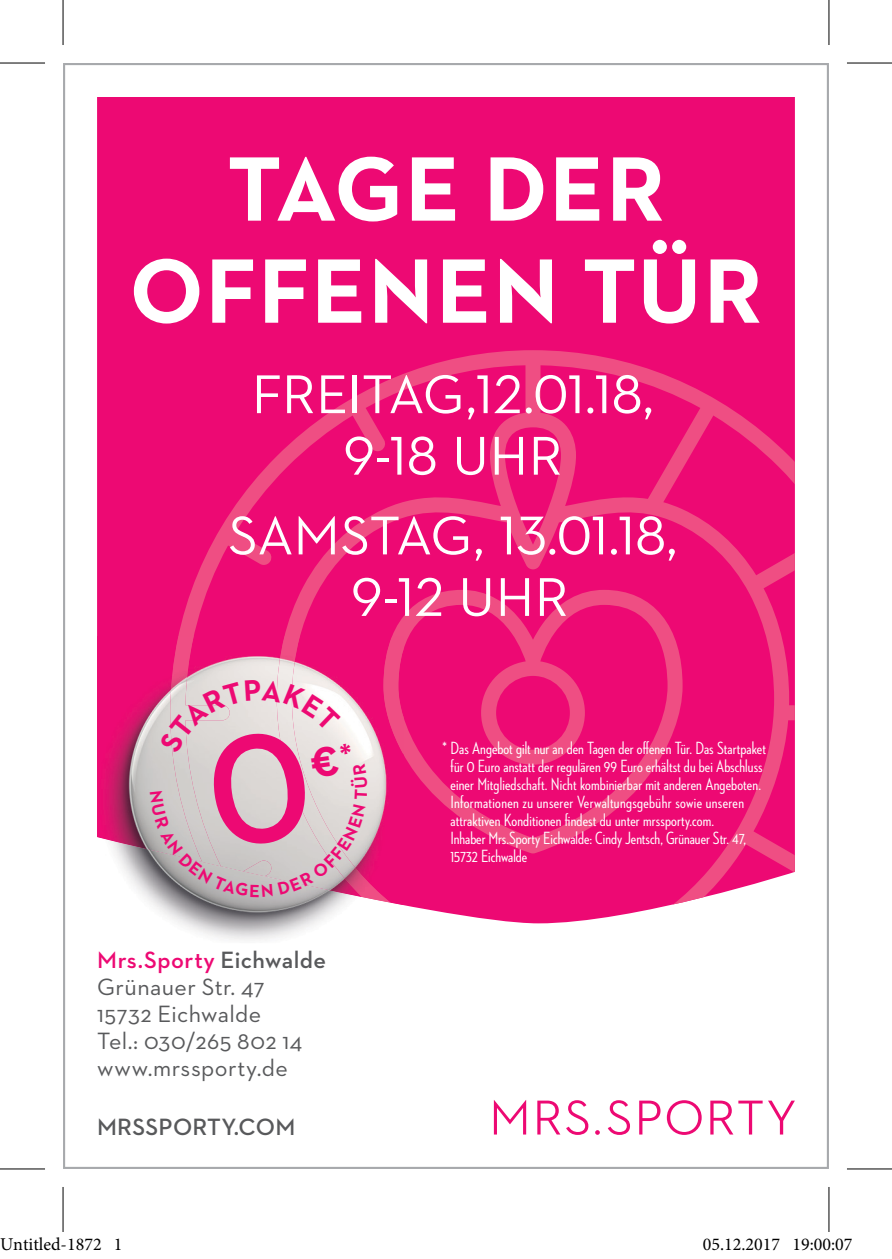
<style>
.page{position:relative;width:892px;height:1259px;background:#fff}
.page>*{position:absolute;margin:0;border:0;box-sizing:border-box;transform-origin:0 0}
.t1{font:700 93px/102px "Neutraface 2 Text";letter-spacing:.02em;color:#fff;text-align:center}
.t2{font:55.5px/61.5px "Neutraface 2 Text";letter-spacing:-.005em;color:#fff;text-align:center}
.t3{font:24px/27px "Neutraface 2 Text";letter-spacing:.015em;color:#58595b}
.t4{font:600 24px "Neutraface 2 Text";letter-spacing:.01em;color:#58595b}
.t5{font:500 18px/18px "Neutraface 2 Condensed";letter-spacing:.005em;color:#fff}
.t6{font:18px "Minion Pro";color:#000}
.s1{font-weight:600;color:#ed0973}
.s2{font-weight:600}
</style>
<div class="page">
<svg style="left:494px;top:1100px;width:32px;height:34px"></svg>
<svg style="left:537px;top:1100px;width:23px;height:34px"></svg>
<svg style="left:566px;top:1100px;width:22px;height:34px"></svg>
<svg style="left:595px;top:1130px;width:4px;height:4px"></svg>
<svg style="left:607px;top:1100px;width:23px;height:34px"></svg>
<svg style="left:639px;top:1100px;width:21px;height:34px"></svg>
<svg style="left:666px;top:1100px;width:35px;height:34px"></svg>
<svg style="left:710px;top:1100px;width:84px;height:34px"></svg>
<div style="left:97px;top:97px;width:697px;height:539px;background:#ed0973"></div>
<svg style="left:170px;top:350px;width:624px;height:573px;background:#ed1a78"></svg>
<img style="left:154px;top:905px;width:249px;height:35px">
<img style="left:97px;top:636px;width:306px;height:269px">
<img style="left:390px;top:636px;width:13px;height:118px">
<img style="left:170px;top:636px;width:220px;height:266px">
<svg style="left:829px;top:0;width:1px;height:45px"></svg>
<svg style="left:829px;top:1187px;width:1px;height:45px"></svg>
<hr style="left:0;top:62px;width:45px;height:2px;background:#000">
<hr style="left:846px;top:62px;width:45px;height:2px;background:#000">
<hr style="left:0;top:1168px;width:45px;height:1px;background:#000">
<hr style="left:846px;top:1168px;width:45px;height:1px;background:#000">
<hr style="left:62px;top:0;width:2px;height:45px;background:#000">
<hr style="left:62px;top:1187px;width:2px;height:45px;background:#000">
<hr style="left:828px;top:0;width:1px;height:45px;background:#000">
<hr style="left:828px;top:1187px;width:1px;height:45px;background:#000">
<div style="left:702px;top:1237px;width:9px;height:13px;border:1px solid #fff;border-radius:50%"></div>
<div style="left:704px;top:1238px;width:5px;height:12px;border:1px solid #fff;border-radius:50%"></div>
<div style="left:754px;top:1237px;width:8px;height:13px;border:1px solid #fff;border-radius:50%"></div>
<div style="left:755px;top:1238px;width:6px;height:12px;border:1px solid #fff;border-radius:50%"></div>
<div style="left:813px;top:1237px;width:9px;height:13px;border:1px solid #fff;border-radius:50%"></div>
<div style="left:815px;top:1238px;width:5px;height:12px;border:1px solid #fff;border-radius:50%"></div>
<div style="left:822px;top:1237px;width:9px;height:13px;border:1px solid #fff;border-radius:50%"></div>
<div style="left:824px;top:1238px;width:5px;height:12px;border:1px solid #fff;border-radius:50%"></div>
<div style="left:835px;top:1237px;width:8px;height:13px;border:1px solid #fff;border-radius:50%"></div>
<div style="left:836px;top:1238px;width:6px;height:12px;border:1px solid #fff;border-radius:50%"></div>
<svg style="left:150px;top:679px;width:217px;height:218px;background:#d6cacc"></svg>
<h1 class="t1" style="left:129px;top:137px;width:634px">TAGE DER<br>OFFENEN TÜR</h1>
<h2 class="t2" style="left:252px;top:363px;width:403px">FREITAG,12.01.18 ,<br>9-18 UHR</h2>
<h2 class="t2" style="left:228px;top:504px;width:450px">SAMSTAG, 13.01.18 ,<br>9-12 UHR</h2>
<h3 class="t3" style="left:97px;top:945px;width:230px"><span class="s1">Mrs.Sporty</span> <span class="s2">Eichwalde<br></span>Grünauer Str. 47<br>15732 Eichwalde<br>Tel.: 030/265 802 14 www.mrssporty.de</h3>
<h3 class="t4" style="left:97px;top:1111px;width:200px">MRSSPORTY.COM</h3>
<p class="t5" style="left:450px;top:739px;width:317px;text-indent:-8px">* Das Angebot gilt nur an den Tagen der offenen Tür. Das Startpaket für 0 Euro anstatt der regulären 99 Euro erhältst du bei Abschluss einer Mitgliedschaft. Nicht kombinierbar mit anderen Angeboten.<br>Informationen zu unserer Verwaltungsgebühr sowie unseren attraktiven Konditionen findest du unter mrssporty.com.<br>Inhaber Mrs.Sporty Eichwalde: Cindy Jentsch, Grünauer Str. 47, 15732 Eichwalde</p>
<p class="t6" style="left:0;top:1232px;width:124px">Untitled-1872 1</p>
<p class="t6" style="left:702px;top:1232px;width:151px">05.12.2017 19:00:07</p>
</div>
